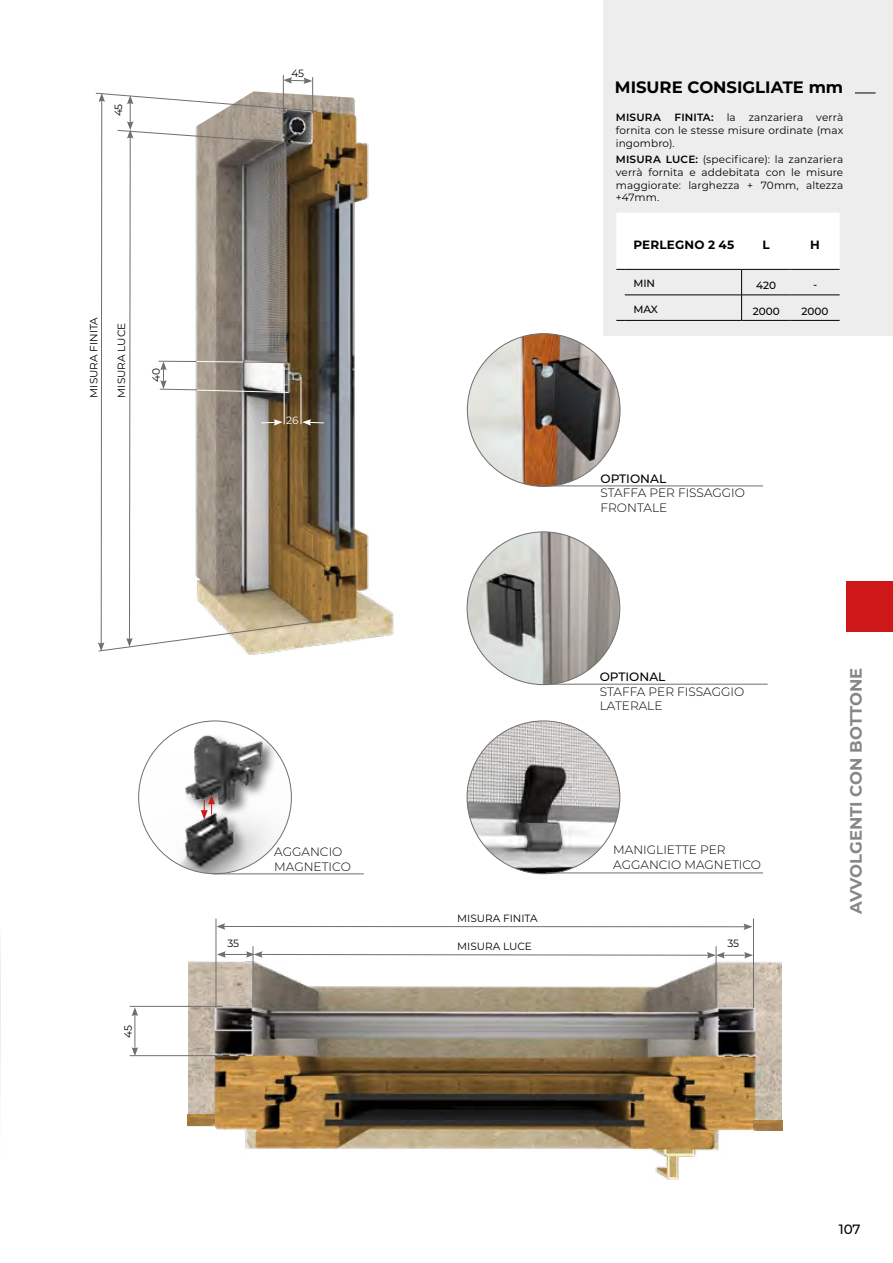
<style>
.page{position:relative;width:893px;height:1263px;background:#fff}
.page>*{position:absolute;margin:0;border:0;box-sizing:border-box;transform-origin:0 0}
.t1{font:700 16.5px "Montserrat";color:#878787}
.t2{font:700 16.5px "Montserrat";color:#000}
.t3{font:500 13.5px "Montserrat";color:#000}
.t4{font:300 12.15px/14.5px "Montserrat";color:#000}
.t5{font:500 12.15px "Montserrat";color:#000}
.t6{font:700 12px "Montserrat";letter-spacing:.02em;color:#000}
.t7{font:10.5px/12.6px "Montserrat";letter-spacing:.005em;color:#000;text-align:justify}
.t8{font:500 10.5px "Montserrat";letter-spacing:-.005em;color:#000}
.t9{font:600 10.5px "Montserrat";letter-spacing:.02em;color:#000}
.t10{font:10.5px "Montserrat";color:#fff}
.s1{font-weight:600}
</style>
<div class="page">
<div style="left:846px;top:581px;width:47px;height:50px;background:#cd1719"></div>
<svg style="left:0;top:944px;width:1px;height:141px"></svg>
<img style="left:245px;top:91px;width:149px;height:564px">
<img style="left:467px;top:721px;width:153px;height:153px;border-radius:76px">
<hr style="left:546px;top:873px;width:217px;height:1px;background:#706f6f">
<div style="left:139px;top:724px;width:152px;height:150px;background:#000;opacity:.56"></div>
<img style="left:139px;top:721px;width:152px;height:153px;border-radius:76px">
<svg style="left:201px;top:795px;width:14px;height:24px"></svg>
<hr style="left:213px;top:874px;width:151px;height:1px;background:#706f6f">
<svg style="left:284px;top:77px;width:28px;height:7px"></svg>
<hr style="left:283px;top:75px;width:1px;height:36px;background:#706f6f">
<hr style="left:312px;top:77px;width:1px;height:36px;background:#706f6f">
<div style="left:604px;top:0;width:289px;height:335px;background:#ededed"></div>
<svg style="left:855px;top:93px;width:21px;height:1px"></svg>
<svg style="left:616px;top:213px;width:224px;height:108px"></svg>
<img style="left:188px;top:959px;width:594px;height:221px">
<hr style="left:223px;top:926px;width:523px;height:1px;background:#706f6f">
<svg style="left:743px;top:923px;width:9px;height:7px"></svg>
<svg style="left:217px;top:923px;width:8px;height:7px"></svg>
<svg style="left:217px;top:951px;width:536px;height:7px"></svg>
<hr style="left:135px;top:1014px;width:1px;height:35px;background:#706f6f">
<svg style="left:132px;top:1007px;width:6px;height:9px"></svg>
<svg style="left:132px;top:1047px;width:6px;height:8px"></svg>
<hr style="left:216px;top:918px;width:1px;height:90px;background:#706f6f">
<hr style="left:753px;top:918px;width:1px;height:90px;background:#706f6f">
<hr style="left:253px;top:946px;width:1px;height:62px;background:#706f6f">
<hr style="left:130px;top:1006px;width:93px;height:1px;background:#706f6f">
<hr style="left:130px;top:1055px;width:93px;height:1px;background:#706f6f">
<hr style="left:716px;top:946px;width:1px;height:62px;background:#706f6f">
<img style="left:188px;top:1115px;width:27px;height:11px">
<img style="left:754px;top:1120px;width:28px;height:11px">
<svg style="left:95px;top:93px;width:229px;height:558px"></svg>
<img style="left:467px;top:334px;width:153px;height:152px;border-radius:76px">
<hr style="left:537px;top:486px;width:226px;height:1px;background:#706f6f">
<hr style="left:537px;top:684px;width:231px;height:1px;background:#706f6f">
<img style="left:467px;top:532px;width:153px;height:153px;border-radius:76px">
<p class="t7" style="left:112px;top:116px;width:14px;rotate:-90deg">45</p>
<p class="t7" style="left:87px;top:398px;width:82px;rotate:-90deg">MISURA FINITA</p>
<p class="t7" style="left:115px;top:398px;width:76px;rotate:-90deg">MISURA LUCE</p>
<p class="t7" style="left:149px;top:382px;width:15px;rotate:-90deg">40</p>
<p class="t7" style="left:121px;top:1038px;width:14px;rotate:-90deg">45</p>
<p class="t7" style="left:291px;top:67px;width:14px">45</p>
<p class="t10" style="left:286px;top:413px;width:14px">26</p>
<p class="t4" style="left:274px;top:844px;width:78px">AGGANCIO<br>MAGNETICO</p>
<h1 class="t2" style="left:615px;top:75px;width:230px">MISURE CONSIGLIATE mm</h1>
<p class="t7" style="left:616px;top:111px;width:229px;text-indent:59px"><span class="s1">FINITA:</span> la zanzariera verrà fornita con le stesse misure ordinate (max ingombro).</p>
<p class="t7" style="left:616px;top:153px;width:229px"><span class="s1">MISURA LUCE:</span> (specificare): la zanzariera verrà fornita e addebitata con le misure maggiorate: larghezza + 70mm, altezza +47mm.</p>
<p class="t9" style="left:616px;top:110px;width:47px">MISURA</p>
<p class="t6" style="left:633px;top:236px;width:102px">PERLEGNO 2 45</p>
<p class="t6" style="left:762px;top:236px;width:9px">L</p>
<p class="t6" style="left:810px;top:236px;width:11px">H</p>
<p class="t8" style="left:633px;top:276px;width:23px">MIN</p>
<p class="t8" style="left:756px;top:278px;width:21px">420</p>
<p class="t8" style="left:813px;top:278px;width:6px">-</p>
<p class="t8" style="left:633px;top:302px;width:26px">MAX</p>
<p class="t8" style="left:753px;top:304px;width:29px">2000</p>
<p class="t8" style="left:802px;top:304px;width:29px">2000</p>
<p class="t5" style="left:601px;top:470px;width:67px">OPTIONAL</p>
<p class="t4" style="left:601px;top:485px;width:146px">STAFFA PER FISSAGGIO<br>FRONTALE</p>
<p class="t7" style="left:457px;top:912px;width:82px">MISURA FINITA</p>
<p class="t5" style="left:600px;top:668px;width:67px">OPTIONAL</p>
<p class="t4" style="left:600px;top:684px;width:146px">STAFFA PER FISSAGGIO<br>LATERALE</p>
<p class="t4" style="left:613px;top:842px;width:149px">MANIGLIETTE PER<br>AGGANCIO MAGNETICO</p>
<h1 class="t1" style="left:844px;top:914px;width:248px;rotate:-90deg">AVVOLGENTI CON BOTTONE</h1>
<p class="t7" style="left:227px;top:937px;width:13px">35</p>
<p class="t7" style="left:457px;top:940px;width:76px">MISURA LUCE</p>
<p class="t7" style="left:727px;top:937px;width:13px">35</p>
<p class="t3" style="left:839px;top:1220px;width:23px">107</p>
</div>
